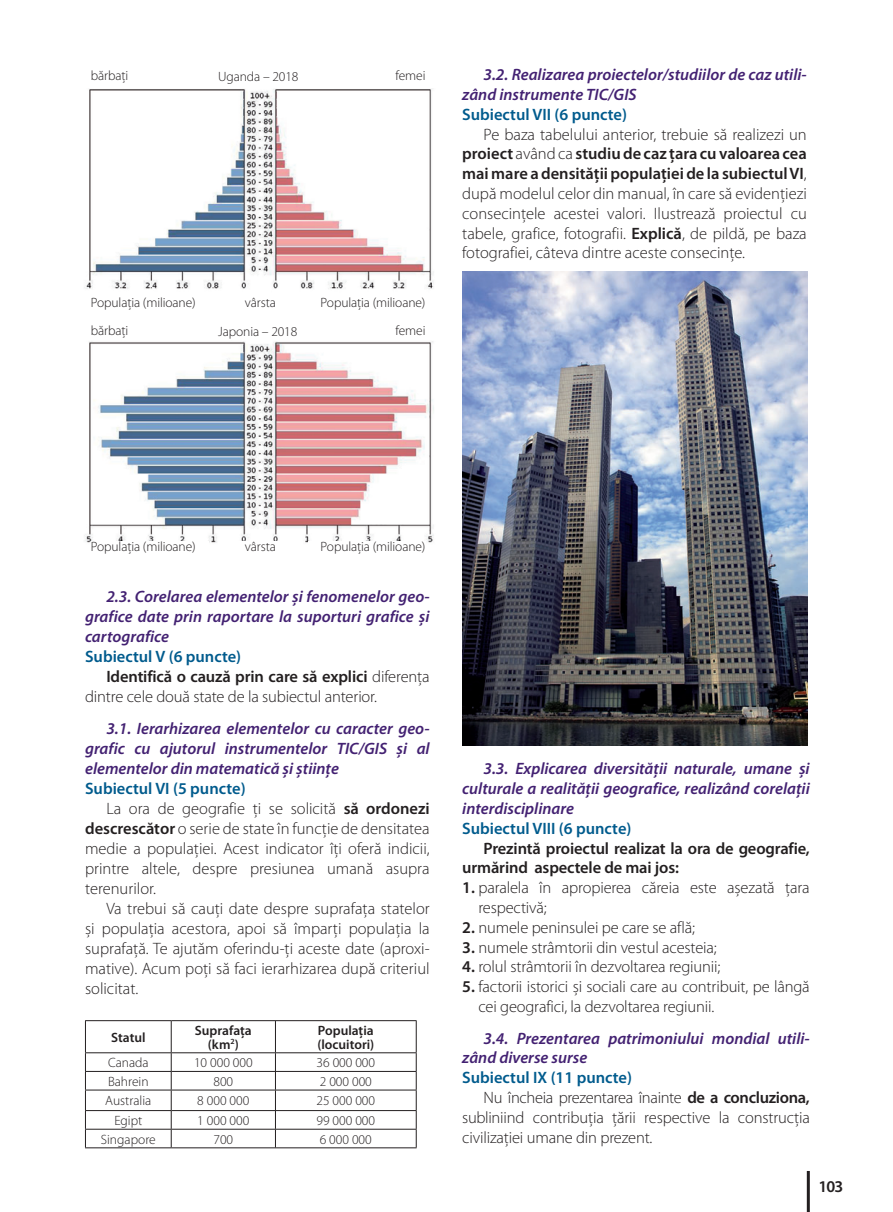
<style>
.page{position:relative;width:893px;height:1212px;background:#fff}
.page>*{position:absolute;margin:0;border:0;box-sizing:border-box;transform-origin:0 0}
.t1{font:300 16.5px/19.8px "Myriad Pro";letter-spacing:-.01em;color:#231f20}
.t2{font:italic 600 16.5px/20px "Myriad Pro";color:#432172;text-align:justify}
.t3{font:600 16.5px/19.8px "Myriad Pro";letter-spacing:-.01em;color:#231f20}
.t4{font:600 16.5px "Myriad Pro";color:#005b8d}
.t5{font:300 13.5px "Myriad Pro";letter-spacing:-.01em;color:#231f20}
.t6{font:600 13.5px/13.5px "Myriad Pro";color:#231f20;text-align:center}
.s1{font-weight:600}
.s2{font-weight:300}
</style>
<div class="page">
<hr style="left:806px;top:1171px;width:3px;height:41px;background:#231f20">
<hr style="left:85px;top:1020px;width:86px;height:1px;background:#231f20">
<hr style="left:171px;top:1020px;width:245px;height:1px;background:#231f20">
<hr style="left:85px;top:1052px;width:86px;height:1px;background:#231f20">
<hr style="left:171px;top:1052px;width:245px;height:1px;background:#231f20">
<hr style="left:85px;top:1071px;width:86px;height:1px;background:#231f20">
<hr style="left:171px;top:1071px;width:245px;height:1px;background:#231f20">
<hr style="left:85px;top:1090px;width:86px;height:1px;background:#231f20">
<hr style="left:171px;top:1090px;width:245px;height:1px;background:#231f20">
<hr style="left:85px;top:1110px;width:86px;height:1px;background:#231f20">
<hr style="left:171px;top:1110px;width:245px;height:1px;background:#231f20">
<hr style="left:85px;top:1129px;width:86px;height:1px;background:#231f20">
<hr style="left:171px;top:1129px;width:245px;height:1px;background:#231f20">
<hr style="left:85px;top:1147px;width:86px;height:1px;background:#231f20">
<hr style="left:171px;top:1147px;width:245px;height:1px;background:#231f20">
<hr style="left:85px;top:1021px;width:1px;height:31px;background:#231f20">
<svg style="left:85px;top:1053px;width:1px;height:94px"></svg>
<hr style="left:171px;top:1021px;width:1px;height:31px;background:#231f20">
<hr style="left:275px;top:1021px;width:1px;height:31px;background:#231f20">
<hr style="left:416px;top:1021px;width:1px;height:31px;background:#231f20">
<svg style="left:171px;top:1053px;width:1px;height:94px"></svg>
<svg style="left:275px;top:1053px;width:1px;height:94px"></svg>
<svg style="left:416px;top:1053px;width:1px;height:94px"></svg>
<img style="left:462px;top:272px;width:345px;height:473px">
<img style="left:84px;top:88px;width:350px;height:201px">
<img style="left:84px;top:341px;width:350px;height:202px">
<div style="left:91px;top:541px;width:117px;height:13px;background:#fff"></div>
<div style="left:308px;top:541px;width:117px;height:13px;background:#fff"></div>
<div style="left:218px;top:541px;width:84px;height:13px;background:#fff"></div>
<p class="t5" style="left:91px;top:71px;width:39px">bărbaţi</p>
<p class="t5" style="left:218px;top:71px;width:82px">Uganda – 2018</p>
<p class="t5" style="left:395px;top:71px;width:31px">femei</p>
<p class="t5" style="left:91px;top:297px;width:106px">Populaţia (milioane)</p>
<p class="t5" style="left:320px;top:297px;width:106px">Populaţia (milioane)</p>
<p class="t5" style="left:245px;top:297px;width:32px">vârsta</p>
<p class="t5" style="left:91px;top:325px;width:39px">bărbaţi</p>
<p class="t5" style="left:218px;top:326px;width:81px">Japonia – 2018</p>
<p class="t5" style="left:395px;top:325px;width:31px">femei</p>
<p class="t2" style="left:462px;top:66px;width:346px;text-indent:21px">3.2. Realizarea proiectelor/studiilor de caz utili&shy;zând instrumente TIC/GIS</p>
<p class="t4" style="left:462px;top:108px;width:166px">Subiectul VII (6 puncte)</p>
<p class="t1" style="left:462px;top:125px;width:346px;text-align:justify;text-indent:21px">Pe baza tabelului anterior, trebuie să realizezi un <span class="s1">proiect</span> având ca <span class="s1">studiu de caz țara cu valoarea cea mai mare a densității populației de la subiectul VI</span>, după modelul celor din manual, în care să evidenţiezi con secinţele acestei valori. Ilustrează proiectul cu tabele, grafice, fotografii. <span class="s1">Explică</span>, de pildă, pe baza fotografiei, câteva dintre aceste consecinţe.</p>
<p class="t5" style="left:91px;top:541px;width:106px">Populaţia (milioane)</p>
<p class="t5" style="left:320px;top:541px;width:106px">Populaţia (milioane)</p>
<p class="t5" style="left:245px;top:541px;width:32px">vârsta</p>
<p class="t2" style="left:85px;top:588px;width:346px;text-indent:21px">2.3. Corelarea elementelor și fenomenelor geo&shy;grafice date prin raportare la suporturi grafice și cartografice</p>
<p class="t4" style="left:85px;top:650px;width:158px">Subiectul V (6 puncte)</p>
<p class="t3" style="left:106px;top:668px;width:325px">Identifică o cauză prin care să explici <span class="s2">diferenţa</span></p>
<p class="t1" style="left:85px;top:688px;width:293px">dintre cele două state de la subiectul anterior.</p>
<p class="t2" style="left:85px;top:720px;width:346px;text-indent:21px">3.1. Ierarhizarea elementelor cu caracter geo&shy;grafic cu ajutorul instrumentelor TIC/GIS și al elementelor din matematică și științe</p>
<p class="t4" style="left:85px;top:783px;width:162px">Subiectul VI (5 puncte)</p>
<p class="t1" style="left:106px;top:800px;width:325px">La ora de geografie ţi se solicită <span class="s1">să ordonezi</span></p>
<p class="t1" style="left:85px;top:820px;width:346px"><span class="s1">descrescător</span> o serie de state în funcţie de densitatea</p>
<p class="t1" style="left:85px;top:840px;width:346px">medie a populaţiei. Acest indicator îţi oferă indicii,</p>
<p class="t1" style="left:85px;top:860px;width:346px">printre altele, despre presiunea umană asupra</p>
<p class="t1" style="left:85px;top:880px;width:72px">terenurilor.</p>
<p class="t1" style="left:106px;top:900px;width:325px">Va trebui să cauţi date despre suprafaţa statelor</p>
<p class="t1" style="left:85px;top:920px;width:346px">și populaţia acestora, apoi să împarţi populaţia la</p>
<p class="t1" style="left:85px;top:940px;width:346px">suprafaţă. Te ajutăm oferindu-ţi aceste date (aproxi-</p>
<p class="t1" style="left:85px;top:960px;width:346px">mative). Acum poţi să faci ierarhizarea după criteriul</p>
<p class="t1" style="left:85px;top:980px;width:55px">solicitat.</p>
<p class="t6" style="left:111px;top:1031px;width:36px">Statul</p>
<p class="t6" style="left:195px;top:1025px;width:58px">Suprafața (km<sup>2</sup>)</p>
<p class="t6" style="left:317px;top:1025px;width:58px;text-align:left">Populația (locuitori)</p>
<p class="t5" style="left:108px;top:1058px;width:42px">Canada</p>
<p class="t5" style="left:194px;top:1058px;width:60px">10 000 000</p>
<p class="t5" style="left:316px;top:1058px;width:60px">36 000 000</p>
<p class="t5" style="left:108px;top:1076px;width:42px">Bahrein</p>
<p class="t5" style="left:213px;top:1076px;width:21px">800</p>
<p class="t5" style="left:320px;top:1076px;width:54px">2 000 000</p>
<p class="t5" style="left:105px;top:1096px;width:48px">Australia</p>
<p class="t5" style="left:197px;top:1096px;width:54px">8 000 000</p>
<p class="t5" style="left:316px;top:1096px;width:60px">25 000 000</p>
<p class="t5" style="left:114px;top:1115px;width:29px">Egipt</p>
<p class="t5" style="left:197px;top:1115px;width:54px">1 000 000</p>
<p class="t5" style="left:316px;top:1115px;width:60px">99 000 000</p>
<p class="t5" style="left:101px;top:1134px;width:56px">Singapore</p>
<p class="t5" style="left:213px;top:1134px;width:21px">700</p>
<p class="t5" style="left:320px;top:1134px;width:54px">6 000 000</p>
<p class="t2" style="left:462px;top:760px;width:349px;text-indent:21px">3.3. Explicarea diversității naturale, umane și cultu rale a realității geografice, realizând corelații interdisciplinare</p>
<p class="t4" style="left:462px;top:822px;width:171px">Subiectul VIII (6 puncte)</p>
<p class="t3" style="left:462px;top:839px;width:349px;text-indent:21px">Prezintă proiectul realizat la ora de geografie, urmă rind aspectele de mai jos:</p>
<p class="t1" style="left:478px;top:879px;width:333px;text-indent:-16px"><span class="s1">1.</span> paralela în apropierea căreia este așezată ţara respectivă;</p>
<p class="t1" style="left:462px;top:919px;width:234px"><span class="s1">2.</span> numele peninsulei pe care se află;</p>
<p class="t1" style="left:462px;top:938px;width:256px"><span class="s1">3.</span> numele strâmtorii din vestul acesteia;</p>
<p class="t1" style="left:462px;top:958px;width:259px"><span class="s1">4.</span> rolul strâmtorii în dezvoltarea regiunii;</p>
<p class="t1" style="left:478px;top:978px;width:333px;text-indent:-16px"><span class="s1">5.</span> factorii istorici și sociali care au contribuit, pe lângă cei geografici, la dezvoltarea regiunii.</p>
<p class="t2" style="left:462px;top:1029px;width:349px;text-indent:21px">3.4. Prezentarea patrimoniului mondial utili&shy;zând diverse surse</p>
<p class="t4" style="left:462px;top:1071px;width:171px">Subiectul IX (11 puncte)</p>
<p class="t1" style="left:483px;top:1089px;width:328px">Nu încheia prezentarea înainte <span class="s1">de a concluziona,</span></p>
<p class="t1" style="left:462px;top:1109px;width:349px">subli niind contribuţia ţării respective la con strucţia</p>
<p class="t1" style="left:462px;top:1128px;width:192px">civilizaţiei umane din prezent.</p>
<p class="t3" style="left:818px;top:1178px;width:26px">103</p>
</div>
